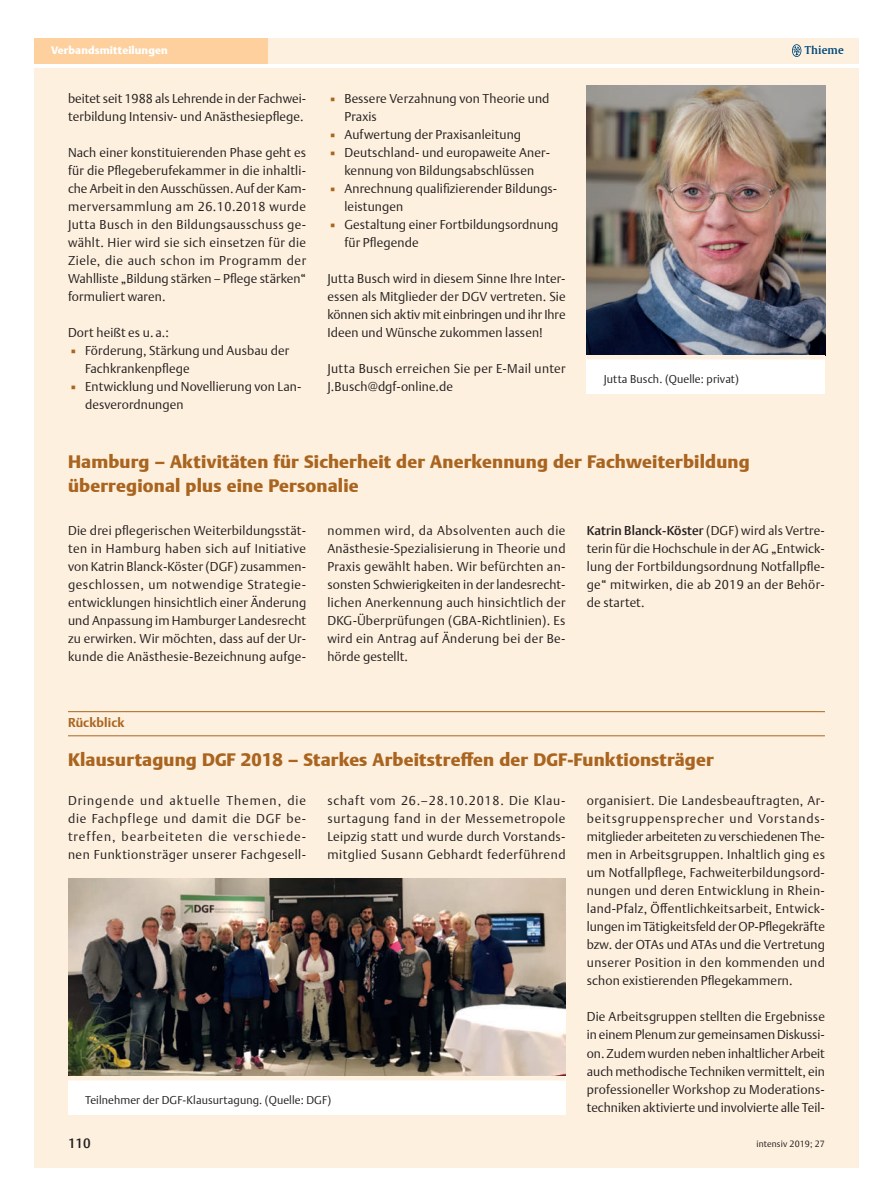
<style>
.page{position:relative;width:893px;height:1191px;background:#fff}
.page>*{position:absolute;margin:0;border:0;box-sizing:border-box;transform-origin:0 0}
.t1{font:900 18px/24px "Thieme Argo 2011";letter-spacing:.01em;color:#a96520}
.t2{font:500 13.5px "Thieme Argo 2011";color:#231f20}
.t3{font:300 12.75px/18px "Thieme Argo 2011";letter-spacing:.01em;color:#231f20;text-align:justify}
.t4{font:700 12.75px "Thieme Argo 2011";letter-spacing:.01em;color:#a96520}
.t5{font:300 11.25px "Thieme Argo 2011";letter-spacing:.01em;color:#231f20}
.t6{font:900 10.8px "Thieme Argo 2011";letter-spacing:.01em;color:#fff}
.t7{font:600 10.8px "Thieme Gulliver 2011";letter-spacing:.01em;color:#01497b}
.t8{font:300 9px "Thieme Argo 2011";letter-spacing:.01em;color:#231f20}
.s1{color:#a96520}
.s2{font-weight:500}
</style>
<div class="page">
<div style="left:34px;top:68px;width:825px;height:1099px;background:#fef0de"></div>
<div style="left:34px;top:38px;width:825px;height:26px;background:#fef0de"></div>
<div style="left:34px;top:38px;width:234px;height:26px;background:#fdd09e"></div>
<svg style="left:792px;top:44px;width:9px;height:13px"></svg>
<img style="left:587px;top:85px;width:238px;height:270px">
<div style="left:587px;top:355px;width:238px;height:38px;background:#fff"></div>
<hr style="left:587px;top:355px;width:238px;height:4px;background:#fef0de">
<hr style="left:68px;top:711px;width:757px;height:1px;background:#a96520">
<hr style="left:68px;top:735px;width:757px;height:1px;background:#a96520">
<img style="left:68px;top:878px;width:498px;height:198px">
<div style="left:68px;top:1076px;width:498px;height:38px;background:#fff"></div>
<hr style="left:68px;top:1076px;width:498px;height:4px;background:#fef0de">
<p class="t6" style="left:51px;top:43px;width:118px">Verbandsmitteilungen</p>
<p class="t7" style="left:805px;top:42px;width:40px">Thieme</p>
<p class="t3" style="left:68px;top:89px;width:240px">beitet seit 1988 als Lehrende in der Fachwei&shy;terbildung Intensiv- und Anästhesiepflege.</p>
<p class="t3" style="left:68px;top:143px;width:240px">Nach einer konstituierenden Phase geht es für die Pflegeberufekammer in die inhaltli&shy;che Arbeit in den Ausschüssen. Auf der Kam&shy;merversammlung am 26.10.2018 wurde Jutta Busch in den Bildungsausschuss ge&shy;wählt. Hier wird sie sich einsetzen für die Ziele, die auch schon im Programm der Wahlliste „Bildung stärken – Pflege stärken“ formuliert waren.</p>
<p class="t3" style="left:68px;top:323px;width:102px">Dort heißt es u. a.:</p>
<p class="t3" style="left:85px;top:341px;width:206px;text-indent:-17px"><span class="s1">▪</span> Förderung, Stärkung und Ausbau der<br>Fachkrankenpflege</p>
<p class="t3" style="left:85px;top:377px;width:218px;text-indent:-17px"><span class="s1">▪</span> Entwicklung und Novellierung von Lan&shy;desverordnungen</p>
<p class="t3" style="left:344px;top:89px;width:207px;text-indent:-17px"><span class="s1">▪</span> Bessere Verzahnung von Theorie und<br>Praxis</p>
<p class="t3" style="left:327px;top:125px;width:195px"><span class="s1">▪</span> Aufwertung der Praxisanleitung</p>
<p class="t3" style="left:327px;top:143px;width:224px;text-align:center"><span class="s1">▪</span> Deutschland- und europaweite Aner&shy;kennung von Bildungsabschlüssen</p>
<p class="t3" style="left:344px;top:179px;width:214px;text-indent:-17px"><span class="s1">▪</span> Anrechnung qualifizierender Bildungs&shy;leistungen</p>
<p class="t3" style="left:344px;top:215px;width:215px;text-indent:-17px"><span class="s1">▪</span> Gestaltung einer Fortbildungsordnung für Pflegende</p>
<p class="t3" style="left:327px;top:269px;width:240px">Jutta Busch wird in diesem Sinne Ihre Inter&shy;essen als Mitglieder der DGV vertreten. Sie können sich aktiv mit einbringen und ihr Ihre Ideen und Wünsche zukommen lassen!</p>
<p class="t3" style="left:327px;top:359px;width:240px">Jutta Busch erreichen Sie per E-Mail unter<br>J.Busch@dgf-online.de</p>
<p class="t5" style="left:604px;top:371px;width:137px">Jutta Busch. (Quelle: privat)</p>
<h1 class="t1" style="left:68px;top:450px;width:683px">Hamburg – Aktivitäten für Sicherheit der Anerkennung der Fachweiterbildung überregional plus eine Personalie</h1>
<p class="t3" style="left:68px;top:521px;width:240px">Die drei pflegerischen Weiterbildungsstät&shy;ten in Hamburg haben sich auf Initiative von Katrin Blanck-Köster (DGF) zusammen&shy;geschlossen, um notwendige Strategie&shy;entwicklungen hinsichtlich einer Änderung und Anpassung im Hamburger Landesrecht zu erwirken. Wir möchten, dass auf der Ur&shy;kunde die Anästhesie-Bezeichnung aufge-</p>
<p class="t3" style="left:327px;top:521px;width:240px">nommen wird, da Absolventen auch die Anästhesie-Spezialisierung in Theorie und Praxis gewählt haben. Wir befürchten an&shy;sonsten Schwierigkeiten in der landesrecht&shy;lichen Anerkennung auch hinsichtlich der DKG-Überprüfungen (GBA-Richtlinien). Es wird ein Antrag auf Änderung bei der Be&shy;hörde gestellt.</p>
<p class="t3" style="left:587px;top:521px;width:240px"><span class="s2">Katrin Blanck-Köster</span> (DGF) wird als Vertre&shy;terin für die Hochschule in der AG „Entwick&shy;lung der Fortbildungsordnung Notfallpfle&shy;ge“ mitwirken, die ab 2019 an der Behör&shy;de startet.</p>
<p class="t4" style="left:68px;top:714px;width:58px">Rückblick</p>
<h1 class="t1" style="left:68px;top:747px;width:647px">Klausurtagung DGF 2018 – Starkes Arbeitstreffen der DGF-Funktionsträger</h1>
<p class="t3" style="left:68px;top:791px;width:240px">Dringende und aktuelle Themen, die die Fachpflege und damit die DGF be&shy;treffen, bearbeiteten die verschiede&shy;nen Funktionsträger unserer Fachgesell-</p>
<p class="t3" style="left:327px;top:791px;width:240px">schaft vom 26.–28.10.2018. Die Klau&shy;surtagung fand in der Messemetropole Leipzig statt und wurde durch Vorstands&shy;mitglied Susann Gebhardt federführend</p>
<p class="t3" style="left:587px;top:791px;width:240px">organisiert. Die Landesbeauftragten, Ar&shy;beitsgruppensprecher und Vorstands&shy;mitglieder arbeiteten zu verschiedenen The&shy;men in Arbeitsgruppen. Inhaltlich ging es um Notfallpflege, Fachweiterbildungsord&shy;nungen und deren Entwicklung in Rhein&shy;land-Pfalz, Öffentlichkeitsarbeit, Entwick&shy;lungen im Tätigkeitsfeld der OP-Pflegekräfte bzw. der OTAs und ATAs und die Vertretung unserer Position in den kommenden und schon existierenden Pflegekammern.</p>
<p class="t3" style="left:587px;top:1007px;width:240px">Die Arbeitsgruppen stellten die Ergebnisse in einem Plenum zur gemeinsamen Diskussi&shy;on. Zudem wurden neben inhaltlicher Arbeit auch methodische Techniken vermittelt, ein professioneller Workshop zu Moderations&shy;techniken aktivierte und involvierte alle Teil-</p>
<p class="t5" style="left:85px;top:1092px;width:248px">Teilnehmer der DGF-Klausurtagung. (Quelle: DGF)</p>
<p class="t2" style="left:68px;top:1134px;width:24px">110</p>
<p class="t8" style="left:756px;top:1137px;width:70px">intensiv 2019; 27</p>
</div>
